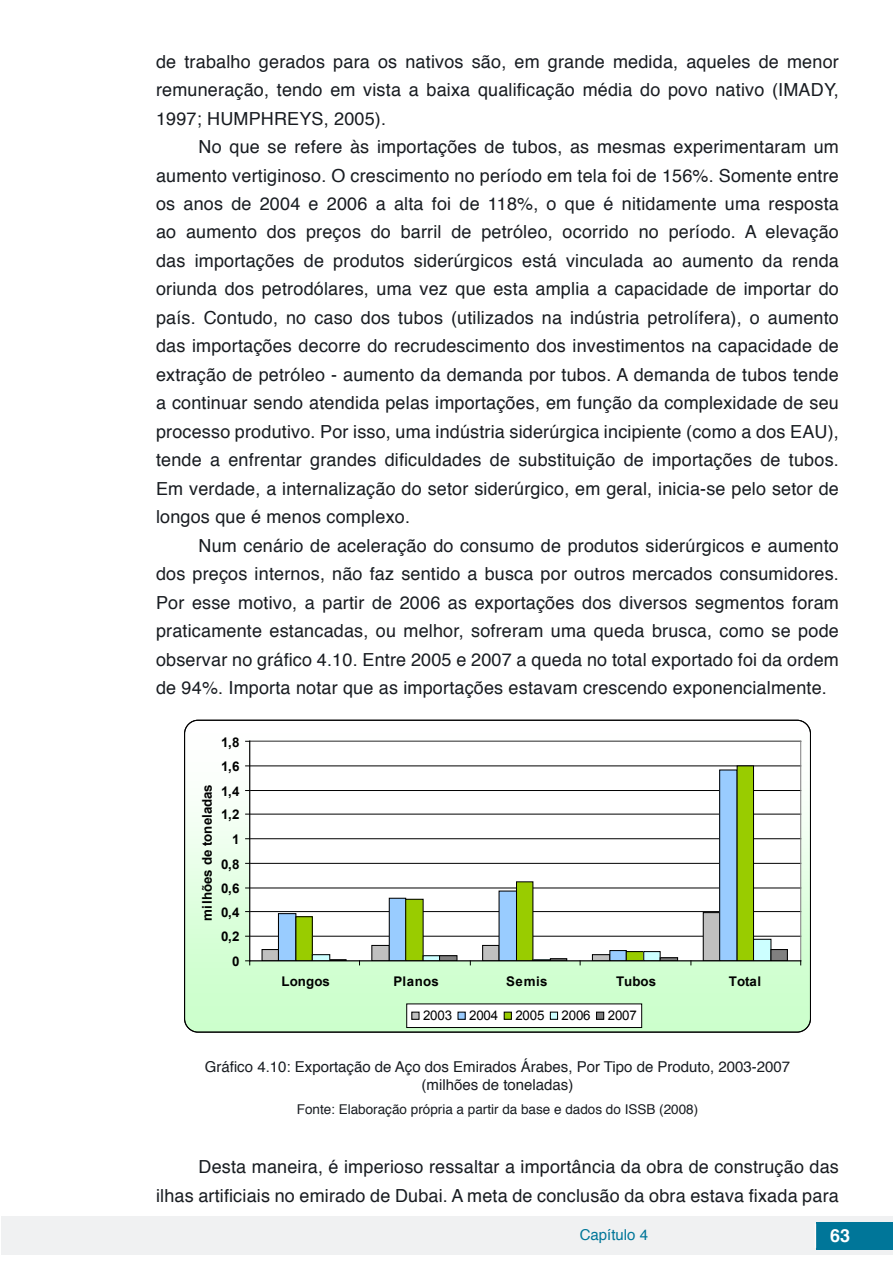
<style>
.page{position:relative;width:893px;height:1263px;background:#fff}
.page>*{position:absolute;margin:0;border:0;box-sizing:border-box;transform-origin:0 0}
.t1{font:18px/28.5px "Helvetica";letter-spacing:.01em;color:#181c21;text-align:justify}
.t2{font:700 18px "Helvetica";color:#fff}
.t3{font:15px/18px "Helvetica";color:#181c21;text-align:center}
.t4{font:15px "Helvetica";color:#007699}
.t5{font:13.5px "Helvetica";color:#181c21}
.t6{font:700 13.35px "Arial";letter-spacing:.005em;color:#000}
.t7{font:13.35px "Arial";letter-spacing:-.02em;color:#000}
</style>
<div class="page">
<div style="left:1px;top:1216px;width:891px;height:38px;background:#f0f1f2"></div>
<div style="left:816px;top:1222px;width:77px;height:27px;background:#007699"></div>
<svg style="left:815px;top:1224px;width:1px;height:24px"></svg>
<svg style="left:185px;top:720px;width:625px;height:311px"></svg>
<div style="left:250px;top:741px;width:551px;height:220px;background:#fff"></div>
<hr style="left:250px;top:936px;width:551px;height:1px;background:#000">
<hr style="left:250px;top:911px;width:551px;height:1px;background:#000">
<hr style="left:250px;top:888px;width:551px;height:1px;background:#000">
<hr style="left:250px;top:863px;width:551px;height:1px;background:#000">
<hr style="left:250px;top:838px;width:551px;height:1px;background:#000">
<hr style="left:250px;top:814px;width:551px;height:1px;background:#000">
<hr style="left:250px;top:790px;width:551px;height:1px;background:#000">
<hr style="left:250px;top:766px;width:551px;height:1px;background:#000">
<hr style="left:250px;top:741px;width:551px;height:1px;background:#808080">
<hr style="left:800px;top:741px;width:1px;height:220px;background:#808080">
<div style="left:262px;top:949px;width:16px;height:12px;background:#c0c0c0"></div>
<div style="left:262px;top:949px;width:17px;height:12px;border:1px solid #000"></div>
<div style="left:372px;top:945px;width:17px;height:16px;background:#c0c0c0"></div>
<div style="left:371px;top:945px;width:19px;height:16px;border:1px solid #000"></div>
<div style="left:483px;top:945px;width:16px;height:16px;background:#c0c0c0"></div>
<div style="left:482px;top:945px;width:18px;height:16px;border:1px solid #000"></div>
<div style="left:592px;top:955px;width:18px;height:6px;background:#c0c0c0"></div>
<div style="left:592px;top:954px;width:18px;height:7px;border:1px solid #000"></div>
<div style="left:703px;top:912px;width:17px;height:49px;background:#c0c0c0"></div>
<div style="left:703px;top:912px;width:17px;height:49px;border:1px solid #000"></div>
<div style="left:278px;top:914px;width:18px;height:47px;background:#9cf"></div>
<div style="left:278px;top:913px;width:18px;height:48px;border:1px solid #000"></div>
<div style="left:389px;top:898px;width:17px;height:63px;background:#9cf"></div>
<div style="left:389px;top:898px;width:17px;height:63px;border:1px solid #000"></div>
<div style="left:499px;top:891px;width:17px;height:70px;background:#9cf"></div>
<div style="left:610px;top:950px;width:16px;height:11px;background:#9cf"></div>
<div style="left:609px;top:950px;width:18px;height:11px;border:1px solid #000"></div>
<div style="left:720px;top:770px;width:17px;height:191px;background:#9cf"></div>
<div style="left:719px;top:769px;width:19px;height:192px;border:1px solid #000"></div>
<div style="left:296px;top:917px;width:16px;height:44px;background:#9c0"></div>
<div style="left:295px;top:916px;width:18px;height:45px;border:1px solid #000"></div>
<div style="left:406px;top:899px;width:17px;height:62px;background:#9c0"></div>
<div style="left:405px;top:899px;width:19px;height:62px;border:1px solid #000"></div>
<div style="left:516px;top:882px;width:17px;height:79px;background:#9c0"></div>
<div style="left:516px;top:881px;width:17px;height:80px;border:1px solid #000"></div>
<div style="left:626px;top:951px;width:18px;height:10px;background:#9c0"></div>
<div style="left:626px;top:951px;width:18px;height:10px;border:1px solid #000"></div>
<div style="left:737px;top:766px;width:16px;height:195px;background:#9c0"></div>
<div style="left:737px;top:765px;width:17px;height:196px;border:1px solid #000"></div>
<div style="left:312px;top:955px;width:18px;height:6px;background:#cff"></div>
<div style="left:312px;top:954px;width:18px;height:7px;border:1px solid #000"></div>
<div style="left:423px;top:956px;width:17px;height:5px;background:#cff"></div>
<div style="left:423px;top:955px;width:17px;height:6px;border:1px solid #000"></div>
<div style="left:644px;top:951px;width:16px;height:10px;background:#cff"></div>
<div style="left:643px;top:951px;width:18px;height:10px;border:1px solid #000"></div>
<div style="left:753px;top:939px;width:18px;height:22px;background:#cff"></div>
<div style="left:753px;top:939px;width:18px;height:22px;border:1px solid #000"></div>
<svg style="left:329px;top:959px;width:18px;height:1px"></svg>
<div style="left:440px;top:956px;width:17px;height:5px;background:#808080"></div>
<div style="left:439px;top:955px;width:18px;height:6px;border:1px solid #000"></div>
<svg style="left:532px;top:959px;width:18px;height:1px"></svg>
<div style="left:550px;top:958px;width:17px;height:3px;border:1px solid #000"></div>
<div style="left:660px;top:957px;width:18px;height:4px;border:1px solid #000"></div>
<div style="left:771px;top:949px;width:16px;height:12px;background:#808080"></div>
<div style="left:770px;top:949px;width:18px;height:12px;border:1px solid #000"></div>
<hr style="left:249px;top:741px;width:1px;height:220px;background:#000">
<hr style="left:250px;top:960px;width:551px;height:1px;background:#000">
<svg style="left:246px;top:960px;width:4px;height:5px"></svg>
<div style="left:407px;top:1004px;width:235px;height:23px;background:#fff"></div>
<div style="left:412px;top:1012px;width:7px;height:7px;background:#c0c0c0"></div>
<div style="left:411px;top:1011px;width:9px;height:9px;border:1px solid #000"></div>
<div style="left:458px;top:1012px;width:7px;height:7px;background:#9cf"></div>
<div style="left:457px;top:1011px;width:9px;height:9px;border:1px solid #000"></div>
<div style="left:504px;top:1012px;width:7px;height:7px;background:#9c0"></div>
<div style="left:504px;top:1011px;width:8px;height:9px;border:1px solid #000"></div>
<div style="left:550px;top:1012px;width:8px;height:7px;background:#cff"></div>
<div style="left:550px;top:1011px;width:8px;height:9px;border:1px solid #000"></div>
<div style="left:596px;top:1012px;width:8px;height:7px;background:#808080"></div>
<div style="left:596px;top:1011px;width:8px;height:9px;border:1px solid #000"></div>
<p class="t1" style="left:156px;top:47px;width:684px">de trabalho gerados para os nativos são, em grande medida, aqueles de menor remuneração, tendo em vista a baixa qualificação média do povo nativo (IMADY, 1997; HUMPHREYS, 2005).</p>
<p class="t1" style="left:156px;top:133px;width:684px;text-indent:43px">No que se refere às importações de tubos, as mesmas experimentaram um aumento vertiginoso. O crescimento no período em tela foi de 156%. Somente entre os anos de 2004 e 2006 a alta foi de 118%, o que é nitidamente uma resposta ao aumento dos preços do barril de petróleo, ocorrido no período. A elevação das importações de produtos siderúrgicos está vinculada ao aumento da renda oriunda dos petrodólares, uma vez que esta amplia a capacidade de importar do país. Contudo, no caso dos tubos (utilizados na indústria petrolífera), o aumento das importações decorre do recrudescimento dos investimentos na capacidade de extração de petróleo - aumento da demanda por tubos. A demanda de tubos tende a continuar sendo atendida pelas importações, em função da complexidade de seu processo produtivo. Por isso, uma indústria siderúrgica incipiente (como a dos EAU), tende a enfrentar grandes dificuldades de substituição de importações de tubos.<br>Em verdade, a internalização do setor siderúrgico, em geral, inicia-se pelo setor de longos que é menos complexo.</p>
<p class="t1" style="left:156px;top:532px;width:684px;text-indent:43px">Num cenário de aceleração do consumo de produtos siderúrgicos e aumento dos preços internos, não faz sentido a busca por outros mercados consumidores.<br>Por esse motivo, a partir de 2006 as exportações dos diversos segmentos foram praticamente estancadas, ou melhor, sofreram uma queda brusca, como se pode observar no gráfico 4.10. Entre 2005 e 2007 a queda no total exportado foi da ordem de 94%. Importa notar que as importações estavam crescendo exponencialmente.</p>
<p class="t6" style="left:221px;top:733px;width:20px">1,8</p>
<p class="t6" style="left:198px;top:921px;width:138px;rotate:-90deg">milhões de toneladas</p>
<p class="t6" style="left:221px;top:758px;width:20px">1,6</p>
<p class="t6" style="left:221px;top:782px;width:20px">1,4</p>
<p class="t6" style="left:221px;top:806px;width:20px">1,2</p>
<p class="t6" style="left:232px;top:830px;width:9px">1</p>
<p class="t6" style="left:221px;top:855px;width:20px">0,8</p>
<p class="t6" style="left:221px;top:880px;width:20px">0,6</p>
<p class="t6" style="left:221px;top:903px;width:20px">0,4</p>
<p class="t6" style="left:221px;top:928px;width:20px">0,2</p>
<p class="t6" style="left:232px;top:952px;width:9px">0</p>
<p class="t6" style="left:282px;top:972px;width:50px">Longos</p>
<p class="t6" style="left:393px;top:972px;width:47px">Planos</p>
<p class="t6" style="left:506px;top:972px;width:43px">Semis</p>
<p class="t6" style="left:616px;top:972px;width:42px">Tubos</p>
<p class="t6" style="left:729px;top:972px;width:34px">Total</p>
<p class="t7" style="left:423px;top:1007px;width:30px">2003</p>
<p class="t7" style="left:469px;top:1007px;width:30px">2004</p>
<p class="t7" style="left:515px;top:1007px;width:30px">2005</p>
<p class="t7" style="left:562px;top:1007px;width:30px">2006</p>
<p class="t7" style="left:608px;top:1007px;width:30px">2007</p>
<p class="t3" style="left:205px;top:1058px;width:587px">Gráfico 4.10: Exportação de Aço dos Emirados Árabes, Por Tipo de Produto, 2003-2007 (milhões de toneladas)</p>
<p class="t5" style="left:297px;top:1099px;width:403px">Fonte: Elaboração própria a partir da base e dados do ISSB (2008)</p>
<p class="t1" style="left:156px;top:1153px;width:684px;text-align:right">Desta maneira, é imperioso ressaltar a importância da obra de construção das<br>ilhas artificiais no emirado de Dubai. A meta de conclusão da obra estava fixada para</p>
<p class="t4" style="left:580px;top:1223px;width:70px">Capítulo 4</p>
<p class="t2" style="left:830px;top:1221px;width:22px">63</p>
</div>
